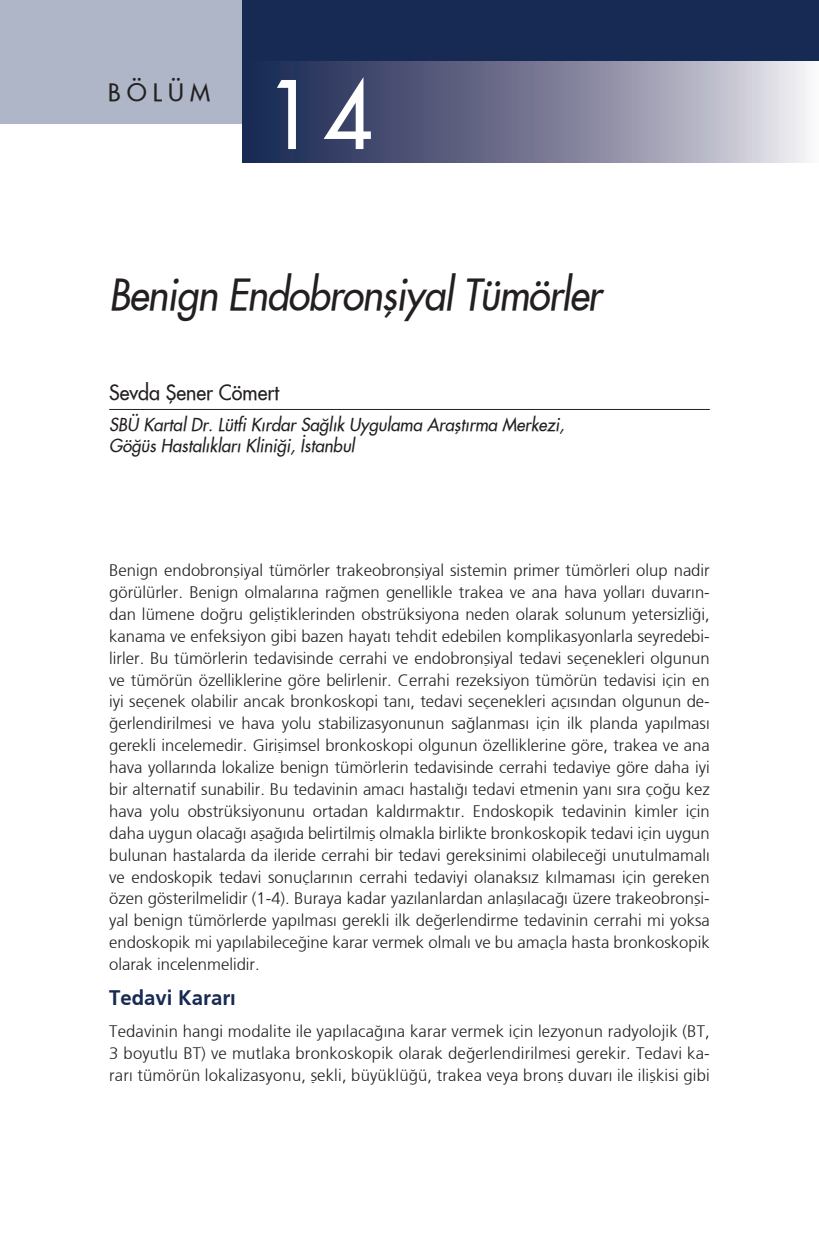
<style>
.page{position:relative;width:819px;height:1241px;background:#fff}
.page>*{position:absolute;margin:0;border:0;box-sizing:border-box;transform-origin:0 0}
.t1{font:91.52px "Futura";color:#fff;scale:.94 1}
.t2{font:italic 42px "Futura";letter-spacing:-.02em;color:#231f20;scale:.93 1}
.t3{font:23.45px "Futura";letter-spacing:.265em;color:#231f20}
.t4{font:700 21px "Frutiger";color:#172a54}
.t5{font:20.47px "Futura";color:#231f20;scale:.96 1}
.t6{font:italic 17.5px/21px "Futura";color:#231f20;scale:.96 1}
.t7{font:300 16.62px/21.9px "Frutiger";letter-spacing:.005em;color:#231f20;text-align:justify}
</style>
<div class="page">
<div style="left:0;top:0;width:242px;height:123px;background:#aeb6c7"></div>
<div style="left:242px;top:0;width:577px;height:62px;background:#172a54"></div>
<svg style="left:242px;top:62px;width:566px;height:100px;background:#787b96"></svg>
<hr style="left:109px;top:409px;width:600px;height:1px;background:#231f20">
<p class="t3" style="left:108px;top:77px;width:103px">BÖLÜM</p>
<p class="t1" style="left:266px;top:56px;width:115px">14</p>
<p class="t2" style="left:109px;top:267px;width:530px">Benign Endobronşiyal Tümörler</p>
<p class="t5" style="left:109px;top:379px;width:178px">Sevda Şener Cömert</p>
<p class="t6" style="left:109px;top:413px;width:475px">SBÜ Kartal Dr. Lütfi Kırdar Sağlık Uygulama Araştırma Merkezi,<br>Göğüs Hastalıkları Kliniği, İstanbul</p>
<p class="t7" style="left:109px;top:559px;width:602px">Benign endobronşiyal tümörler trakeobronşiyal sistemin primer tümörleri olup nadir görülürler. Benign olmalarına rağmen genellikle trakea ve ana hava yolları duvarın&shy;dan lümene doğru geliştiklerinden obstrüksiyona neden olarak solunum yetersizliği, kanama ve enfeksiyon gibi bazen hayatı tehdit edebilen komplikasyonlarla seyredebi&shy;lirler. Bu tümörlerin tedavisinde cerrahi ve endobronşiyal tedavi seçenekleri olgunun ve tümörün özelliklerine göre belirlenir. Cerrahi rezeksiyon tümörün tedavisi için en iyi seçenek olabilir ancak bronkoskopi tanı, tedavi seçenekleri açısından olgunun de&shy;ğerlendirilmesi ve hava yolu stabilizasyonunun sağlanması için ilk planda yapılması gerekli incelemedir. Girişimsel bronkoskopi olgunun özelliklerine göre, trakea ve ana hava yollarında lokalize benign tümörlerin tedavisinde cerrahi tedaviye göre daha iyi bir alternatif sunabilir. Bu tedavinin amacı hastalığı tedavi etmenin yanı sıra çoğu kez hava yolu obstrüksiyonunu ortadan kaldırmaktır. Endoskopik tedavinin kimler için daha uygun olacağı aşağıda belirtilmiş olmakla birlikte bronkoskopik tedavi için uygun bulunan hastalarda da ileride cerrahi bir tedavi gereksinimi olabileceği unutulmamalı ve endoskopik tedavi sonuçlarının cerrahi tedaviyi olanaksız kılmaması için gereken özen gösterilmelidir (1-4). Buraya kadar yazılanlardan anlaşılacağı üzere trakeobronşi&shy;yal benign tümörlerde yapılması gerekli ilk değerlendirme tedavinin cerrahi mi yoksa endoskopik mi yapılabileceğine karar vermek olmalı ve bu amaçla hasta bronkoskopik olarak incelenmelidir.</p>
<p class="t4" style="left:109px;top:985px;width:128px">Tedavi Kararı</p>
<p class="t7" style="left:109px;top:1020px;width:602px">Tedavinin hangi modalite ile yapılacağına karar vermek için lezyonun radyolojik (BT, 3 boyutlu BT) ve mutlaka bronkoskopik olarak değerlendirilmesi gerekir. Tedavi ka&shy;rarı tümörün lokalizasyonu, şekli, büyüklüğü, trakea veya bronş duvarı ile ilişkisi gibi</p>
</div>
